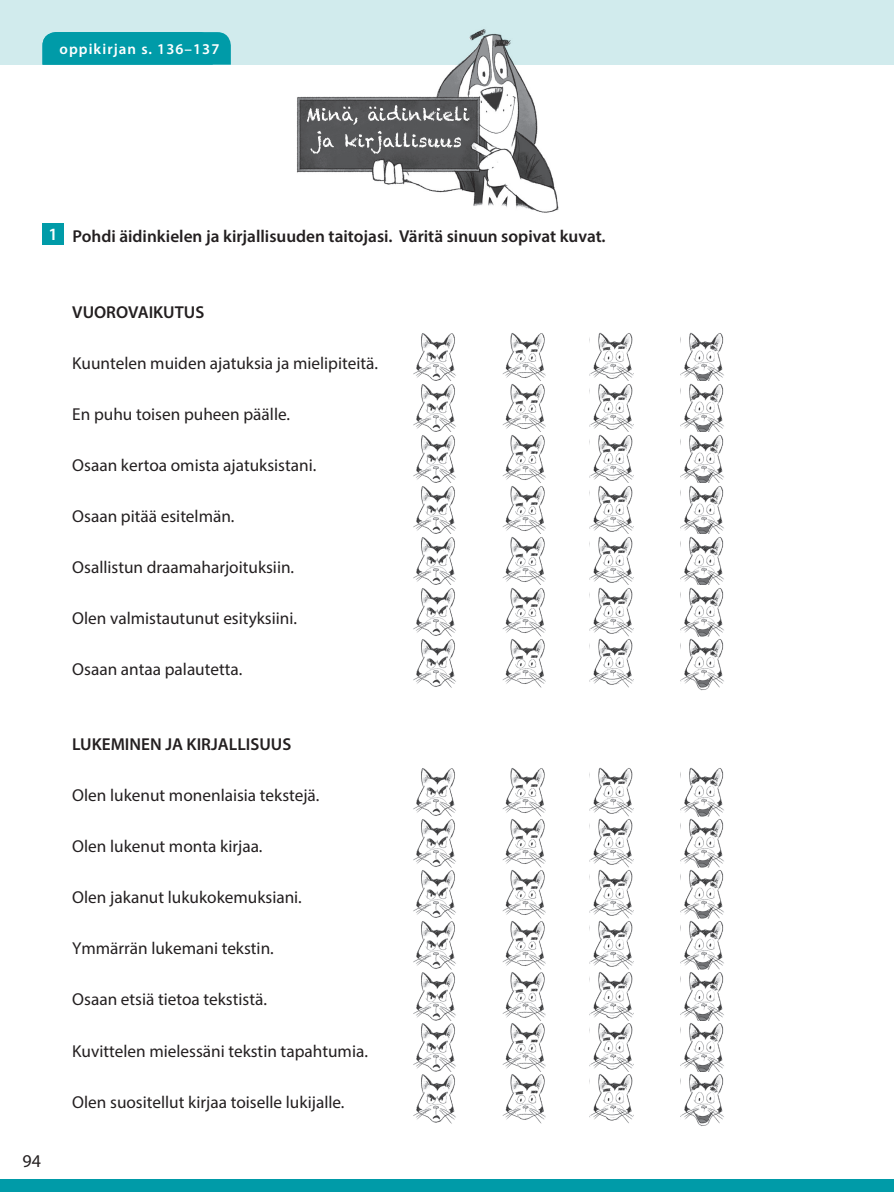
<style>
.page{position:relative;width:894px;height:1192px;background:#fff}
.page>*{position:absolute;margin:0;border:0;box-sizing:border-box;transform-origin:0 0}
.t1{font:18px "Myriad Pro";color:#231f20}
.t2{font:17.25px "Myriad Pro";color:#231f20}
.t3{font:600 17.25px "Myriad Pro";color:#231f20}
.t4{font:600 15px "Myriad Pro";letter-spacing:.07em;color:#fff}
.s1{color:#fff}
</style>
<div class="page">
<div style="left:0;top:1179px;width:893px;height:12px;background:#009ba8"></div>
<div style="left:0;top:0;width:893px;height:65px;background:#d1ebed"></div>
<div style="left:42px;top:32px;width:189px;height:33px;background:#009ba8"></div>
<div style="left:42px;top:223px;width:22px;height:22px;background:#009ba8"></div>
<img style="left:680px;top:332px;width:44px;height:49px">
<img style="left:589px;top:332px;width:44px;height:49px">
<img style="left:502px;top:333px;width:43px;height:48px">
<img style="left:413px;top:333px;width:43px;height:48px">
<img style="left:680px;top:767px;width:44px;height:50px">
<img style="left:589px;top:767px;width:44px;height:50px">
<img style="left:502px;top:768px;width:43px;height:49px">
<img style="left:413px;top:768px;width:43px;height:49px">
<img style="left:680px;top:383px;width:44px;height:49px">
<img style="left:589px;top:383px;width:44px;height:49px">
<img style="left:502px;top:384px;width:43px;height:48px">
<img style="left:413px;top:384px;width:43px;height:48px">
<img style="left:680px;top:818px;width:44px;height:50px">
<img style="left:589px;top:818px;width:44px;height:50px">
<img style="left:502px;top:819px;width:43px;height:49px">
<img style="left:413px;top:819px;width:43px;height:49px">
<img style="left:680px;top:434px;width:44px;height:49px">
<img style="left:589px;top:434px;width:44px;height:49px">
<img style="left:502px;top:435px;width:43px;height:48px">
<img style="left:413px;top:435px;width:43px;height:48px">
<img style="left:680px;top:869px;width:44px;height:50px">
<img style="left:589px;top:869px;width:44px;height:50px">
<img style="left:502px;top:870px;width:43px;height:49px">
<img style="left:413px;top:870px;width:43px;height:49px">
<img style="left:680px;top:485px;width:44px;height:49px">
<img style="left:589px;top:485px;width:44px;height:49px">
<img style="left:502px;top:486px;width:43px;height:48px">
<img style="left:413px;top:486px;width:43px;height:48px">
<img style="left:680px;top:920px;width:44px;height:50px">
<img style="left:589px;top:920px;width:44px;height:50px">
<img style="left:502px;top:921px;width:43px;height:49px">
<img style="left:413px;top:921px;width:43px;height:49px">
<img style="left:680px;top:536px;width:44px;height:49px">
<img style="left:589px;top:536px;width:44px;height:49px">
<img style="left:502px;top:537px;width:43px;height:48px">
<img style="left:413px;top:537px;width:43px;height:48px">
<img style="left:680px;top:972px;width:44px;height:49px">
<img style="left:589px;top:972px;width:44px;height:49px">
<img style="left:502px;top:972px;width:43px;height:49px">
<img style="left:413px;top:972px;width:43px;height:49px">
<img style="left:680px;top:587px;width:44px;height:50px">
<img style="left:589px;top:587px;width:44px;height:50px">
<img style="left:502px;top:588px;width:43px;height:49px">
<img style="left:413px;top:588px;width:43px;height:49px">
<img style="left:680px;top:1023px;width:44px;height:49px">
<img style="left:589px;top:1023px;width:44px;height:49px">
<img style="left:502px;top:1023px;width:43px;height:49px">
<img style="left:413px;top:1023px;width:43px;height:49px">
<img style="left:680px;top:638px;width:44px;height:53px">
<img style="left:589px;top:638px;width:44px;height:50px">
<img style="left:502px;top:639px;width:43px;height:49px">
<img style="left:413px;top:639px;width:43px;height:49px">
<img style="left:680px;top:1074px;width:44px;height:52px">
<img style="left:589px;top:1074px;width:44px;height:50px">
<img style="left:502px;top:1074px;width:43px;height:50px">
<img style="left:413px;top:1074px;width:43px;height:50px">
<img style="left:297px;top:29px;width:262px;height:184px">
<svg style="left:310px;top:131px;width:150px;height:23px;background:#727374"></svg>
<svg style="left:307px;top:105px;width:162px;height:20px;background:#777779"></svg>
<svg style="left:892px;top:1179px;width:2px;height:13px"></svg>
<p class="t4" style="left:59px;top:39px;width:161px">oppikirjan s. 136–137</p>
<p class="t4" style="left:157px;top:39px;width:43px">xx–xx</p>
<p class="t3" style="left:48px;top:225px;width:558px"><span class="s1">1</span> Pohdi äidinkielen ja kirjallisuuden taitojasi. Väritä sinuun sopivat kuvat.</p>
<p class="t1" style="left:23px;top:1149px;width:20px">94</p>
<p class="t3" style="left:72px;top:301px;width:133px">VUOROVAIKUTUS</p>
<p class="t2" style="left:72px;top:352px;width:307px">Kuuntelen muiden ajatuksia ja mielipiteitä.</p>
<p class="t2" style="left:72px;top:403px;width:219px">En puhu toisen puheen päälle.</p>
<p class="t2" style="left:72px;top:454px;width:245px">Osaan kertoa omista ajatuksistani.</p>
<p class="t2" style="left:72px;top:505px;width:164px">Osaan pitää esitelmän.</p>
<p class="t2" style="left:72px;top:556px;width:223px">Osallistun draamaharjoituksiin.</p>
<p class="t2" style="left:72px;top:607px;width:226px">Olen valmistautunut esityksiini.</p>
<p class="t2" style="left:72px;top:659px;width:171px">Osaan antaa palautetta.</p>
<p class="t3" style="left:72px;top:733px;width:220px">LUKEMINEN JA KIRJALLISUUS</p>
<p class="t2" style="left:72px;top:785px;width:248px">Olen lukenut monenlaisia tekstejä.</p>
<p class="t2" style="left:72px;top:836px;width:192px">Olen lukenut monta kirjaa.</p>
<p class="t2" style="left:72px;top:887px;width:231px">Olen jakanut lukukokemuksiani.</p>
<p class="t2" style="left:72px;top:938px;width:203px">Ymmärrän lukemani tekstin.</p>
<p class="t2" style="left:72px;top:989px;width:196px">Osaan etsiä tietoa tekstistä.</p>
<p class="t2" style="left:72px;top:1040px;width:297px">Kuvittelen mielessäni tekstin tapahtumia.</p>
<p class="t2" style="left:72px;top:1091px;width:273px">Olen suositellut kirjaa toiselle lukijalle.</p>
</div>
